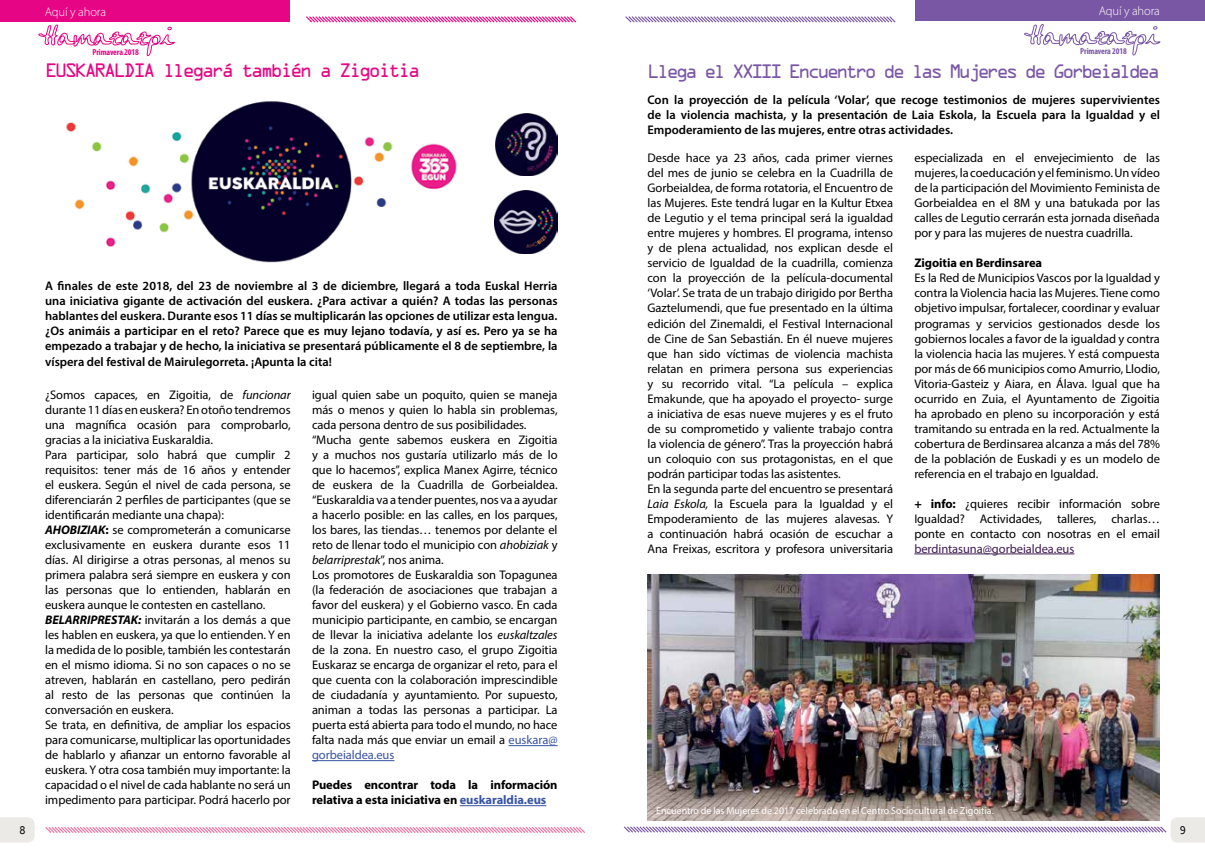
<style>
.page{position:relative;width:1205px;height:851px;background:#fff}
.page>*{position:absolute;margin:0;border:0;box-sizing:border-box;transform-origin:0 0}
.t1{font:17.5px "OCRA Std";letter-spacing:-.18em;color:#7a57a4}
.t2{font:17.5px "OCRA Std";letter-spacing:-.16em;color:#e60584}
.t3{font:12.5px/15px "Myriad Pro";letter-spacing:-.005em;color:#000}
.t4{font:600 12.5px/15px "Myriad Pro";color:#000;text-align:justify}
.t5{font:700 12.5px/15px "Myriad Pro";letter-spacing:-.005em;color:#000}
.t6{font:12.5px "Myriad Pro";letter-spacing:-.005em;color:#401d53}
.t7{font:300 12.5px "Myriad Pro";letter-spacing:-.01em;color:#fff}
.t8{font:11.25px "Monotypecom";color:#000}
.t9{font:10px "Myriad Pro";color:#fff}
.t10{font:700 condensed 8.75px "Myriad Pro";letter-spacing:-.01em;color:#7a57a4}
.t11{font:700 condensed 8.75px "Myriad Pro";letter-spacing:-.01em;color:#e60584}
.s1{font-style:italic}
.s2{font-weight:700;font-style:italic}
.s3{font-weight:700}
.s4{color:#3953a4}
</style>
<div class="page">
<hr style="left:914px;top:553px;width:160px;height:1px;background:#401d53">
<img style="left:647px;top:574px;width:513px;height:243px">
<svg style="left:306px;top:16px;width:271px;height:7px"></svg>
<svg style="left:1024px;top:24px;width:136px;height:31px"></svg>
<div style="left:915px;top:0;width:290px;height:21px;background:#7a57a4"></div>
<svg style="left:624px;top:817px;width:581px;height:25px"></svg>
<svg style="left:0;top:817px;width:35px;height:25px"></svg>
<svg style="left:625px;top:16px;width:271px;height:7px"></svg>
<svg style="left:45px;top:827px;width:540px;height:6px"></svg>
<hr style="left:508px;top:745px;width:49px;height:1px;background:#3953a4">
<hr style="left:312px;top:760px;width:82px;height:1px;background:#3953a4">
<hr style="left:460px;top:805px;width:86px;height:1px;background:#3953a4">
<svg style="left:39px;top:25px;width:136px;height:31px"></svg>
<div style="left:0;top:0;width:289px;height:21px;background:#e60584"></div>
<img style="left:66px;top:101px;width:391px;height:162px">
<img style="left:495px;top:191px;width:62px;height:62px">
<img style="left:495px;top:113px;width:63px;height:63px">
<p class="t7" style="left:45px;top:4px;width:63px">Aquí y ahora</p>
<p class="t11" style="left:92px;top:46px;width:48px">Primavera 2018</p>
<h1 class="t2" style="left:45px;top:63px;width:377px">EUSKARALDIA llegará también a Zigoitia</h1>
<p class="t4" style="left:45px;top:278px;width:514px">A finales de este 2018, del 23 de noviembre al 3 de diciembre, llegará a toda Euskal Herria una iniciativa gigante de activación del euskera. ¿Para activar a quién? A todas las personas hablantes del euskera. Durante esos 11 días se multiplicarán las opciones de utilizar esta lengua. ¿Os animáis a participar en el reto? Parece que es muy lejano todavía, y así es. Pero ya se ha empezado a trabajar y de hecho, la iniciativa se presentará públicamente el 8 de septiembre, la víspera del festival de Mairulegorreta. ¡Apunta la cita!</p>
<p class="t3" style="left:45px;top:387px;width:247px">¿Somos capaces, en Zigoitia, de <span class="s1">funcionar </span>durante 11 días en euskera? En otoño tendremos una magnífica ocasión para comprobarlo, gracias a la iniciativa Euskaraldia.<br>Para participar, solo habrá que cumplir 2 requisitos: tener más de 16 años y entender el euskera. Según el nivel de cada persona, se diferenciarán 2 perfiles de participantes (que se identificarán mediante una chapa):<br><span class="s2">AHOBIZIAK</span><span class="s3">:</span> se comprometerán a comunicarse exclusivamente en euskera durante esos 11 días. Al dirigirse a otras personas, al menos su primera palabra será siempre en euskera y con las personas que lo entienden, hablarán en euskera aunque le contesten en castellano.<br><span class="s2">BELARRIPRESTAK:</span> invitarán a los demás a que les hablen en euskera, ya que lo entienden. Y en la medida de lo posible, también les contestarán en el mismo idioma. Si no son capaces o no se atreven, hablarán en castellano, pero pedirán al resto de las personas que continúen la conversación en euskera.<br>Se trata, en definitiva, de ampliar los espacios para comunicarse, multiplicar las oportunidades de hablarlo y afianzar un entorno favorable al euskera. Y otra cosa también muy importante: la capacidad o el nivel de cada hablante no será un impedimento para participar. Podrá hacerlo por</p>
<p class="t3" style="left:312px;top:387px;width:247px">igual quien sabe un poquito, quien se maneja más o menos y quien lo habla sin problemas, cada persona dentro de sus posibilidades. “Mucha gente sabemos euskera en Zigoitia y a muchos nos gustaría utilizarlo más de lo que lo hacemos”, explica Manex Agirre, técnico de euskera de la Cuadrilla de Gorbeialdea. “Euskaraldia va a tender puentes, nos va a ayudar a hacerlo posible: en las calles, en los parques, los bares, las tiendas… tenemos por delante el reto de llenar todo el municipio con <span class="s1">ahobiziak</span> y <span class="s1">belarriprestak</span>”, nos anima.<br>Los promotores de Euskaraldia son Topagunea (la federación de asociaciones que trabajan a favor del euskera) y el Gobierno vasco. En cada municipio participante, en cambio, se encargan de llevar la iniciativa adelante los <span class="s1">euskaltzales </span>de la zona. En nuestro caso, el grupo Zigoitia Euskaraz se encarga de organizar el reto, para el que cuenta con la colaboración imprescindible de ciudadanía y ayuntamiento. Por supuesto, animan a todas las personas a participar. La puerta está abierta para todo el mundo, no hace falta nada más que enviar un email a <span class="s4">euskara@ gorbeialdea.eus</span></p>
<p class="t5" style="left:312px;top:777px;width:247px">Puedes encontrar toda la información relativa a esta iniciativa en <span class="s4">euskaraldia.eus</span></p>
<p class="t7" style="left:1099px;top:3px;width:63px">Aquí y ahora</p>
<p class="t10" style="left:1080px;top:45px;width:48px">Primavera 2018</p>
<h1 class="t1" style="left:647px;top:63px;width:514px">Llega el XXIII Encuentro de las Mujeres de Gorbeialdea</h1>
<p class="t4" style="left:647px;top:92px;width:514px">Con la proyección de la película ‘Volar’, que recoge testimonios de mujeres supervivientes de la violencia machista, y la presentación de Laia Eskola, la Escuela para la Igualdad y el Empoderamiento de las mujeres, entre otras actividades.</p>
<p class="t3" style="left:647px;top:150px;width:247px">Desde hace ya 23 años, cada primer viernes del mes de junio se celebra en la Cuadrilla de Gorbeialdea, de forma rotatoria, el Encuentro de las Mujeres. Este tendrá lugar en la Kultur Etxea de Legutio y el tema principal será la igualdad entre mujeres y hombres. El programa, intenso y de plena actualidad, nos explican desde el servicio de Igualdad de la cuadrilla, comienza con la proyección de la película-documental ‘Volar’. Se trata de un trabajo dirigido por Bertha Gaztelumendi, que fue presentado en la última edición del Zinemaldi, el Festival Internacional de Cine de San Sebastián. En él nueve mujeres que han sido víctimas de violencia machista relatan en primera persona sus experiencias y su recorrido vital. “La película – explica Emakunde, que ha apoyado el proyecto- surge a iniciativa de esas nueve mujeres y es el fruto de su comprometido y valiente trabajo contra la violencia de género”. Tras la proyección habrá un coloquio con sus protagonistas, en el que podrán participar todas las asistentes.<br>En la segunda parte del encuentro se presentará <span class="s1">Laia Eskola,</span> la Escuela para la Igualdad y el Empoderamiento de las mujeres alavesas. Y a continuación habrá ocasión de escuchar a Ana Freixas, escritora y profesora universitaria</p>
<p class="t3" style="left:914px;top:150px;width:247px;text-align:justify">especializada en el envejecimiento de las mujeres, la coeducación y el feminismo. Un vídeo de la participación del Movimiento Feminista de Gorbeialdea en el 8M y una batukada por las calles de Legutio cerrarán esta jornada diseñada por y para las mujeres de nuestra cuadrilla.</p>
<p class="t5" style="left:914px;top:255px;width:129px">Zigoitia en Berdinsarea</p>
<p class="t3" style="left:914px;top:270px;width:247px;text-align:justify">Es la Red de Municipios Vascos por la Igualdad y contra la Violencia hacia las Mujeres. Tiene como objetivo impulsar, fortalecer, coordinar y evaluar programas y servicios gestionados desde los gobiernos locales a favor de la igualdad y contra la violencia hacia las mujeres. Y está compuesta por más de 66 municipios como Amurrio, Llodio, Vitoria-Gasteiz y Aiara, en Álava. Igual que ha ocurrido en Zuia, el Ayuntamento de Zigoitia ha aprobado en pleno su incorporación y está tramitando su entrada en la red. Actualmente la cobertura de Berdinsarea alcanza a más del 78% de la población de Euskadi y es un modelo de referencia en el trabajo en Igualdad.</p>
<p class="t3" style="left:914px;top:495px;width:247px;text-align:justify"><span class="s3">+ info:</span> ¿quieres recibir información sobre Igualdad? Actividades, talleres, charlas… ponte en contacto con nosotras en el email</p>
<p class="t6" style="left:914px;top:540px;width:161px">berdintasuna@gorbeialdea.eus</p>
<p class="t9" style="left:656px;top:804px;width:339px">Encuentro de las Mujeres de 2017 celebrado en el Centro Sociocultural de Zigoitia.</p>
<p class="t8" style="left:19px;top:823px;width:8px">8</p>
<p class="t8" style="left:1179px;top:823px;width:8px">9</p>
</div>
